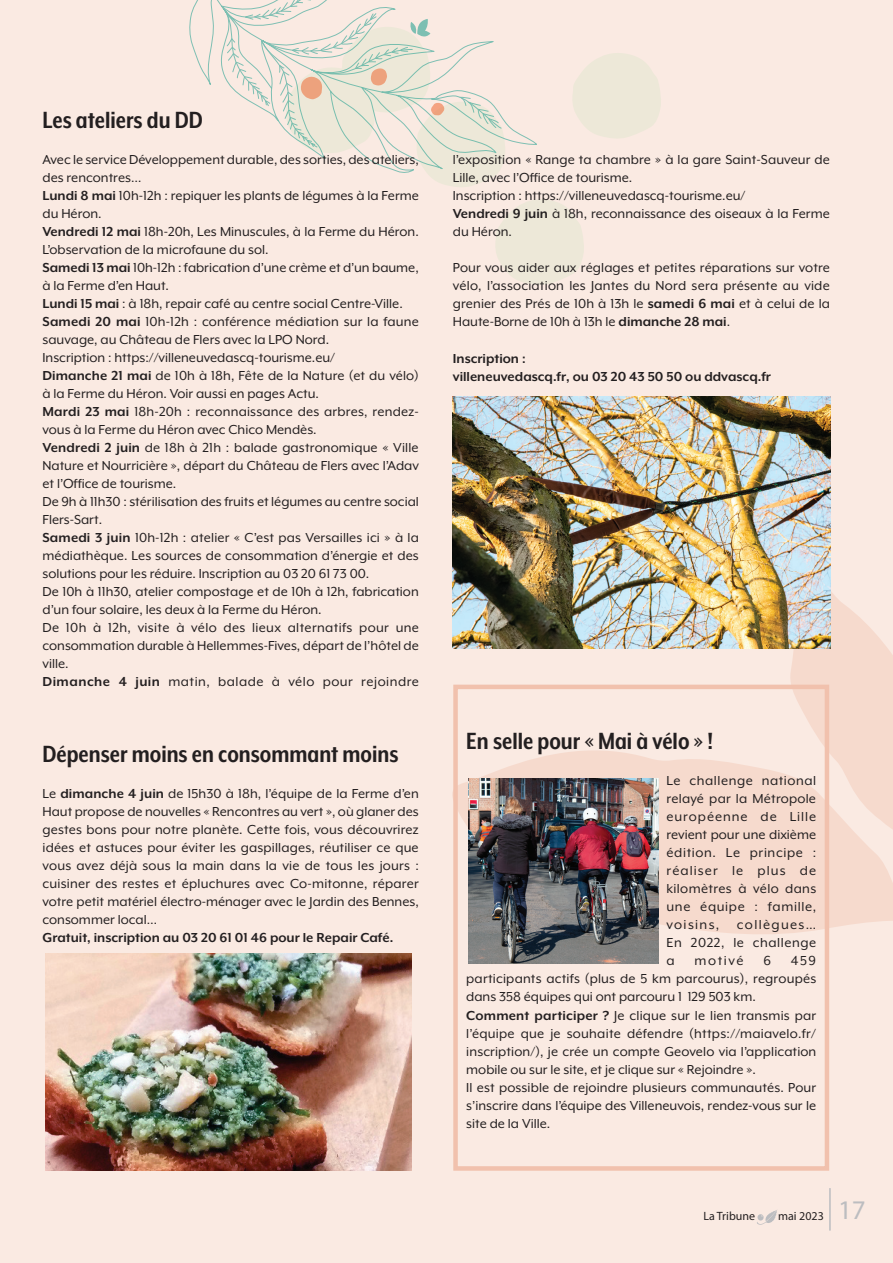
<style>
.page{position:relative;width:893px;height:1263px;background:#faeae2}
.page>*{position:absolute;margin:0;border:0;box-sizing:border-box;transform-origin:0 0}
.texte_courant_10pt{font:700 27px "Mr Eaves XL Mod Nar OT";color:#231f20}
.texte_courant_10t{font:700 27px "Mr Eaves XL Mod Nar OT";color:#231f20}
.t1{font:27px "Myriad Pro";color:#bcbdc0}
.texte_courant_10t-2{font:15px/18px "Mr Eaves XL Mod OT";color:#231f20}
.texte_courant_10pt-2{font:15px/18px "Mr Eaves XL Mod OT";color:#231f20;text-align:justify}
.texte_courant_10t-3{font:700 15px/18px "Mr Eaves XL Mod OT";color:#231f20}
.texte_courant_10pt-3{font:700 15px "Mr Eaves XL Mod OT";color:#231f20}
.texte_courant_10t-4{font:15px "Mr Eaves XL Mod OT";letter-spacing:.035em;color:#231f20}
.t2{font:12px "Myriad Pro";color:#231f20}
.s1{font-weight:700}
</style>
<div class="page">
<svg style="left:452px;top:750px;width:441px;height:189px;fill:#f6dacd"></svg>
<svg style="left:789px;top:577px;width:104px;height:279px"></svg>
<svg style="left:573px;top:53px;width:88px;height:85px"></svg>
<svg style="left:496px;top:200px;width:88px;height:85px"></svg>
<svg style="left:189px;top:0;width:348px;height:145px"></svg>
<svg style="left:211px;top:0;width:294px;height:187px"></svg>
<img style="left:757px;top:1210px;width:20px;height:14px">
<hr style="left:829px;top:1188px;width:2px;height:42px;background:#bcbdc0">
<div style="left:453px;top:685px;width:376px;height:486px;border:4px solid #f1c1ad"></div>
<img style="left:452px;top:396px;width:378px;height:252px">
<img style="left:468px;top:778px;width:190px;height:185px">
<img style="left:46px;top:953px;width:365px;height:218px">
<p class="texte_courant_10t" style="left:43px;top:105px;width:162px">Les ateliers du DD</p>
<p class="texte_courant_10t-2" style="left:43px;top:150px;width:378px">Avec le service Développement durable, des sorties, des ateliers, des rencontres…</p>
<p class="texte_courant_10t-2" style="left:43px;top:186px;width:378px"><span class="s1">Lundi 8 mai</span> 10h-12h : repiquer les plants de légumes à la Ferme du Héron.</p>
<p class="texte_courant_10t-2" style="left:43px;top:222px;width:378px"><span class="s1">Vendredi 12 mai</span> 18h-20h, Les Minuscules, à la Ferme du Héron.<br>L’observation de la microfaune du sol.</p>
<p class="texte_courant_10t-2" style="left:43px;top:258px;width:378px"><span class="s1">Samedi 13 mai</span> 10h-12h : fabrication d’une crème et d’un baume, à la Ferme d’en Haut.</p>
<p class="texte_courant_10t-2" style="left:43px;top:294px;width:362px"><span class="s1">Lundi 15 mai</span> : à 18h, repair café au centre social Centre-Ville.</p>
<p class="texte_courant_10t-2" style="left:43px;top:312px;width:378px"><span class="s1">Samedi 20 mai</span> 10h-12h : conférence médiation sur la faune sauvage, au Château de Flers avec la LPO Nord.</p>
<p class="texte_courant_10t-2" style="left:43px;top:348px;width:294px">Inscription : https://villeneuvedascq-tourisme.eu/</p>
<p class="texte_courant_10t-2" style="left:43px;top:366px;width:378px"><span class="s1">Dimanche 21 mai</span> de 10h à 18h, Fête de la Nature (et du vélo) à la Ferme du Héron. Voir aussi en pages Actu.</p>
<p class="texte_courant_10t-2" style="left:43px;top:402px;width:378px"><span class="s1">Mardi 23 mai</span> 18h-20h : reconnaissance des arbres, rendez&shy;vous à la Ferme du Héron avec Chico Mendès.</p>
<p class="texte_courant_10t-2" style="left:43px;top:438px;width:378px;text-align:justify"><span class="s1">Vendredi 2 juin</span> de 18h à 21h : balade gastronomique « Ville Nature et Nourricière », départ du Château de Flers avec l’Adav et l’Office de tourisme.</p>
<p class="texte_courant_10t-2" style="left:43px;top:492px;width:378px">De 9h à 11h30 : stérilisation des fruits et légumes au centre social<br>Flers-Sart.</p>
<p class="texte_courant_10t-2" style="left:43px;top:528px;width:378px;text-align:justify"><span class="s1">Samedi 3 juin</span> 10h-12h : atelier « C’est pas Versailles ici » à la médiathèque. Les sources de consommation d’énergie et des solutions pour les réduire. Inscription au 03 20 61 73 00.</p>
<p class="texte_courant_10t-2" style="left:43px;top:582px;width:378px">De 10h à 11h30, atelier compostage et de 10h à 12h, fabrication d’un four solaire, les deux à la Ferme du Héron.</p>
<p class="texte_courant_10t-2" style="left:43px;top:618px;width:378px;text-align:justify">De 10h à 12h, visite à vélo des lieux alternatifs pour une consommation durable à Hellemmes-Fives, départ de l’hôtel de ville.</p>
<p class="texte_courant_10t-4" style="left:43px;top:673px;width:378px"><span class="s1">Dimanche 4 juin</span> matin, balade à vélo pour rejoindre</p>
<p class="texte_courant_10pt" style="left:43px;top:739px;width:357px">Dépenser moins en consommant moins</p>
<p class="texte_courant_10pt-2" style="left:43px;top:784px;width:378px">Le <span class="s1">dimanche 4 juin</span> de 15h30 à 18h, l’équipe de la Ferme d’en Haut propose de nouvelles « Rencontres au vert », où glaner des gestes bons pour notre planète. Cette fois, vous découvrirez idées et astuces pour éviter les gaspillages, réutiliser ce que vous avez déjà sous la main dans la vie de tous les jours : cuisiner des restes et épluchures avec Co-mitonne, réparer votre petit matériel électro-ménager avec le Jardin des Bennes, consommer local…</p>
<p class="texte_courant_10pt-3" style="left:43px;top:929px;width:352px">Gratuit, inscription au 03 20 61 01 46 pour le Repair Café.</p>
<p class="texte_courant_10t-2" style="left:453px;top:150px;width:379px">l’exposition « Range ta chambre » à la gare Saint-Sauveur de Lille, avec l’Office de tourisme.<br>Inscription : https://villeneuvedascq-tourisme.eu/<br><span class="s1">Vendredi 9 juin</span> à 18h, reconnaissance des oiseaux à la Ferme du Héron.</p>
<p class="texte_courant_10t-2" style="left:453px;top:258px;width:379px;text-align:justify">Pour vous aider aux réglages et petites réparations sur votre vélo, l’association les Jantes du Nord sera présente au vide grenier des Prés de 10h à 13h le <span class="s1">samedi 6 mai</span> et à celui de la Haute-Borne de 10h à 13h le <span class="s1">dimanche 28 mai</span>.</p>
<p class="texte_courant_10t-3" style="left:453px;top:349px;width:320px">Inscription :<br>villeneuvedascq.fr, ou 03 20 43 50 50 ou ddvascq.fr</p>
<p class="texte_courant_10pt" style="left:466px;top:727px;width:248px">En selle pour « Mai à vélo » !</p>
<p class="texte_courant_10pt-2" style="left:666px;top:772px;width:151px">Le challenge national relayé par la Métropole européenne de Lille revient pour une dixième édition. Le principe : réaliser le plus de kilomètres à vélo dans une équipe : famille, voisins, collègues… En 2022, le challenge a</p>
<p class="texte_courant_10pt-2" style="left:695px;top:952px;width:50px">motivé</p>
<p class="texte_courant_10pt-2" style="left:763px;top:952px;width:9px">6</p>
<p class="texte_courant_10pt-2" style="left:466px;top:952px;width:351px;text-indent:325px">459 participants actifs (plus de 5 km parcourus), regroupés dans 358 équipes qui ont parcouru 1 129 503 km.</p>
<p class="texte_courant_10pt-2" style="left:466px;top:1006px;width:352px"><span class="s1">Comment participer ?</span> Je clique sur le lien transmis par l’équipe que je souhaite défendre (https://maiavelo.fr/ inscription/), je crée un compte Geovelo via l’application mobile ou sur le site, et je clique sur « Rejoindre ».</p>
<p class="texte_courant_10pt-2" style="left:466px;top:1078px;width:351px">Il est possible de rejoindre plusieurs communautés. Pour s’inscrire dans l’équipe des Villeneuvois, rendez-vous sur le site de la Ville.</p>
<p class="t2" style="left:703px;top:1208px;width:53px">La Tribune</p>
<p class="t2" style="left:778px;top:1208px;width:47px">mai 2023</p>
<p class="t1" style="left:838px;top:1193px;width:29px">17</p>
</div>
